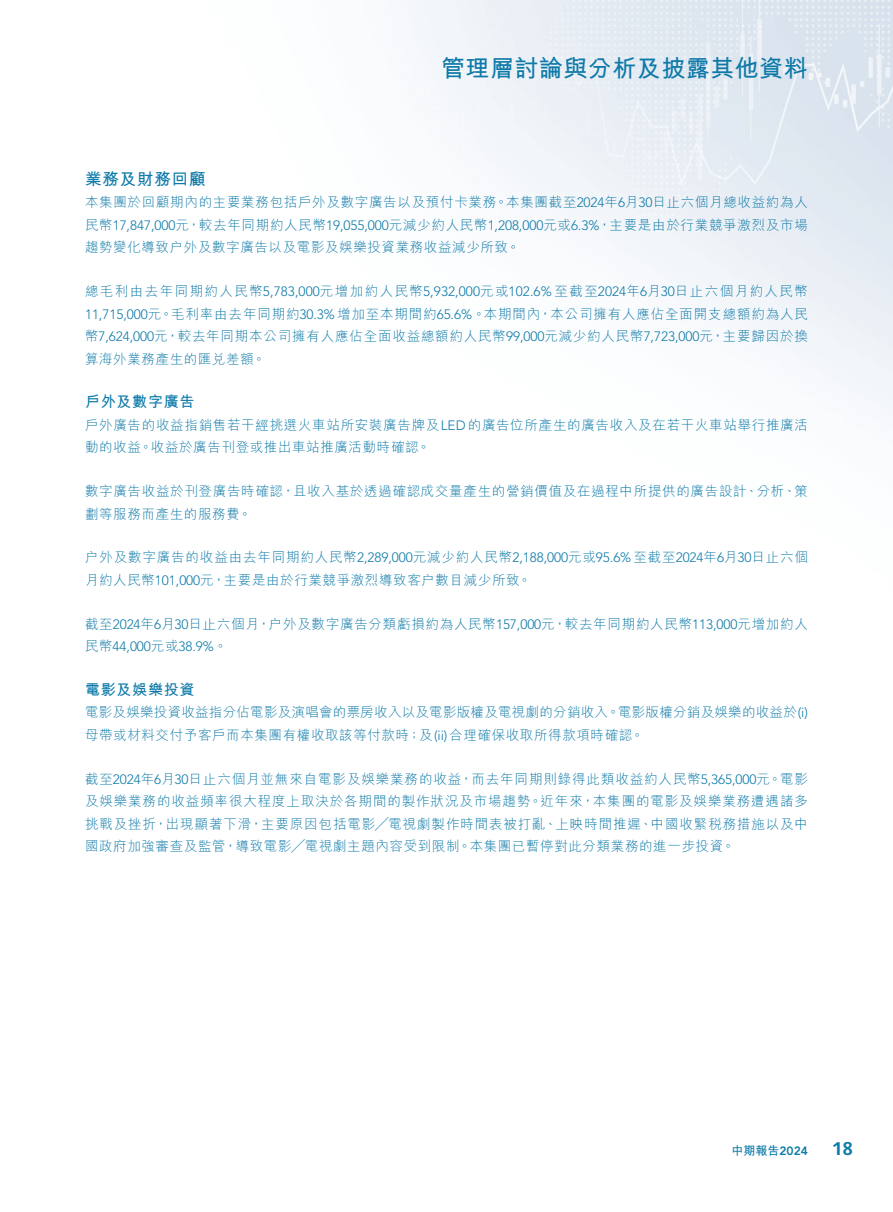
<style>
.page{position:relative;width:893px;height:1212px;background:#fff}
.page>*{position:absolute;margin:0;border:0;box-sizing:border-box;transform-origin:0 0}
.t1{font:700 24px "M Hei HK";letter-spacing:.02em;color:#0e7aa9}
.t2{font:700 18px "Vectora LT Std";color:#0e7aa9}
.t3{font:700 16.5px "M Hei HK";letter-spacing:.05em;color:#0e7aa9}
.t4{font:700 15px "M Hei HK";letter-spacing:.05em;color:#0e7aa9}
.t5{font:300 13.5px/22.5px "M Hei HK";letter-spacing:.045em;color:#0e7aa9;text-align:justify}
.t6{font:300 13.5px/22.5px "M Hei HK";letter-spacing:.065em;color:#0e7aa9}
.t7{font:300 13.5px/22.5px "M Hei HK";letter-spacing:.02em;color:#0e7aa9}
.t8{font:300 13.5px "Avenir LT Std";letter-spacing:-.005em;color:#0e7aa9}
.t9{font:700 12px "M Hei HK";color:#0e7aa9}
.s1{font-family:"Avenir LT Std"}
.s2{font-family:"M Hei HK"}
.s3{font-family:"Avenir LT Std";font-weight:800}
</style>
<div class="page">
<img style="left:408px;top:0;width:485px;height:414px">
<h1 class="t1" style="left:441px;top:51px;width:368px">管理層討論與分析及披露其他資料</h1>
<p class="t3" style="left:85px;top:167px;width:122px">業務及財務回顧</p>
<p class="t5" style="left:85px;top:191px;width:724px">本集團於回顧期內的主要業務包括戶外及數字廣告以及預付卡業務。本集團截至<span class="s1">2024</span>年月<span class="s1">6 30</span>日止六個月總收益約為人民幣<span class="s1">17,847,000</span>元，較去年同期約人民幣<span class="s1">19,055,000</span>元減少約人民幣<span class="s1">1,208,000</span>元或<span class="s1">6.3%</span>，主要是由於行業競爭激烈及市場趨勢變化導致户外及數字廣告以及電影及娛樂投資業務收益減少所致。</p>
<p class="t5" style="left:85px;top:280px;width:724px">總毛利由去年同期約人民幣<span class="s1">5,783,000</span>元增加約人民幣<span class="s1">5,932,000</span>元或<span class="s1">102.6%</span> 至截至<span class="s1">2024</span>年月<span class="s1">6 30</span>日止六個月約人民幣<span class="s1">11,715,000</span>元。毛利率由去年同期約<span class="s1">30.3%</span>增加至本期間約<span class="s1">65.6%</span>。本期間內，本公司擁有人應佔全面開支總額約為人民幣<span class="s1">7,624,000</span>元，較去年同期本公司擁有人應佔全面收益總額約人民幣<span class="s1">99,000</span>元減少約人民幣<span class="s1">7,723,000</span>元，主要歸因於換算海外業務產生的匯兌差額。</p>
<p class="t4" style="left:85px;top:391px;width:111px">戶外及數字廣告</p>
<p class="t5" style="left:85px;top:413px;width:724px">戶外廣告的收益指銷售若干經挑選火車站所安裝廣告牌及<span class="s1">LED</span>的廣告位所產生的廣告收入及在若干火車站舉行推廣活動的收益。收益於廣告刊登或推出車站推廣活動時確認。</p>
<p class="t5" style="left:85px;top:480px;width:724px">數字廣告收益於刊登廣告時確認，且收入基於透過確認成交量產生的營銷價值及在過程中所提供的廣告設計、分析、策劃等服務而產生的服務費。</p>
<p class="t6" style="left:85px;top:546px;width:724px">户外及數字廣告的收益由去年同期約人民幣<span class="s1">2,289,000</span>元減少約人民幣<span class="s1">2,188,000</span>元或<span class="s1">95.6%</span> 至截至<span class="s1">2024</span>年月<span class="s1">6 30</span>日止六個月約人民幣<span class="s1">101,000</span>元，主要是由於行業競爭激烈導致客户數目減少所致。</p>
<p class="t5" style="left:85px;top:612px;width:724px">截至<span class="s1">2024</span>年月<span class="s1">6 30</span>日止六個月，户外及數字廣告分類虧損約為人民幣<span class="s1">157,000</span>元，較去年同期約人民幣<span class="s1">113,000</span>元增加約人</p>
<p class="t8" style="left:85px;top:639px;width:144px"><span class="s2">民幣</span>44,000<span class="s2">元或</span>38.9%<span class="s2">。</span></p>
<p class="t4" style="left:85px;top:678px;width:111px">電影及娛樂投資</p>
<p class="t7" style="left:85px;top:701px;width:724px">電影及娛樂投資收益指分佔電影及演唱會的票房收入以及電影版權及電視劇的分銷收入。電影版權分銷及娛樂的收益於 <span class="s1">(i(</span>母帶或材料交付予客戶而本集團有權收取該等付款時；及 <span class="s1">)i i(</span> 合理確保收取所得款項時確認。</p>
<p class="t5" style="left:85px;top:767px;width:724px">截至<span class="s1">2024</span>年月<span class="s1">6 30</span>日止六個月並無來自電影及娛樂業務的收益，而去年同期則錄得此類收益約人民幣<span class="s1">5,365,000</span>元。電影及娛樂業務的收益頻率很大程度上取決於各期間的製作狀況及市場趨勢。近年來，本集團的電影及娛樂業務遭遇諸多挑戰及挫折，出現顯著下滑，主要原因包括電影╱電視劇製作時間表被打亂、上映時間推遲、中國收緊稅務措施以及中國政府加強審查及監管，導致電影╱電視劇主題內容受到限制。本集團已暫停對此分類業務的進一步投資。</p>
<p class="t9" style="left:731px;top:1141px;width:78px">中期報告<span class="s3">2024</span></p>
<h2 class="t2" style="left:832px;top:1137px;width:23px">18</h2>
</div>
